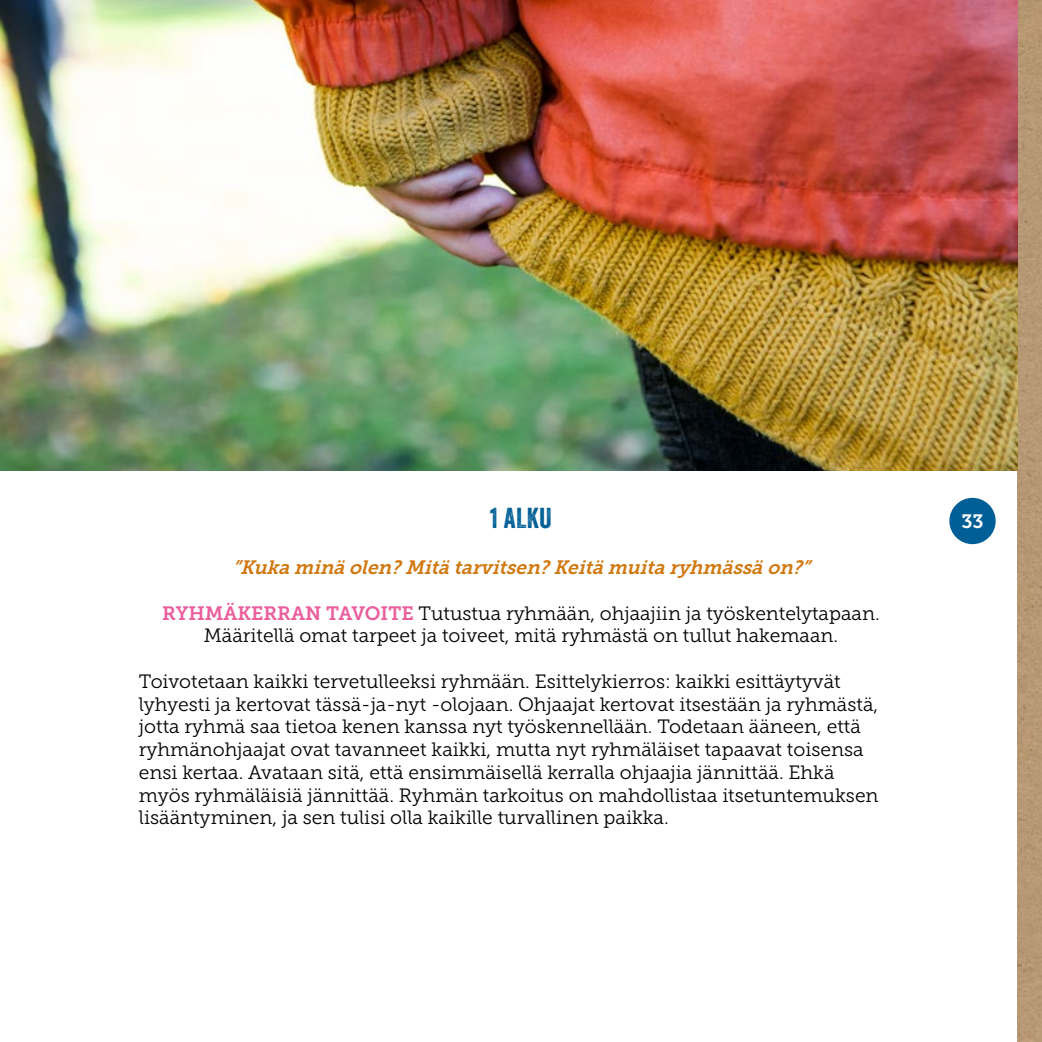
<style>
.page{position:relative;width:1042px;height:1042px;background:#fff}
.page>*{position:absolute;margin:0;border:0;box-sizing:border-box;transform-origin:0 0}
.t1{font:28px "Veneer";color:#005f96}
.t2{font:19.25px/22.8px "Museo Slab 300";color:#000;text-align:center}
.t3{font:italic 19.25px "Museo Slab 700";color:#d17911}
.t4{font:19.25px "Museo Slab 700";color:#fff}
.s1{font-family:"Museo Slab 700";color:#eb5e9d}
</style>
<div class="page">
<div style="left:949px;top:498px;width:46px;height:46px;background:#005f96;border-radius:50%"></div>
<div style="left:1017px;top:0;width:25px;height:1042px;background:#b69874"></div>
<img style="left:0;top:0;width:1017px;height:470px">
<h1 class="t1" style="left:490px;top:501px;width:63px">1 ALKU</h1>
<p class="t4" style="left:961px;top:511px;width:24px">33</p>
<p class="t3" style="left:232px;top:556px;width:584px">”Kukaminäolen?Mitätarvitsen?Keitämuitaryhmässäon?”</p>
<p class="t2" style="left:162px;top:601px;width:719px"><span class="s1">RYHMÄKERRAN TAVOITE</span> Tutustua ryhmään, ohjaajiin ja työskentelytapaan.<br>Määritellä omat tarpeet ja toiveet, mitä ryhmästä on tullut hakemaan.</p>
<p class="t2" style="left:139px;top:670px;width:741px;text-align:left">Toivotetaan kaikki tervetulleeksi ryhmään. Esittelykierros: kaikki esittäytyvät lyhyesti ja kertovat tässä-ja-nyt -olojaan. Ohjaajat kertovat itsestään ja ryhmästä, jotta ryhmä saa tietoa kenen kanssa nyt työskennellään. Todetaan ääneen, että ryhmänohjaajat ovat tavanneet kaikki, mutta nyt ryhmäläiset tapaavat toisensa ensi kertaa. Avataan sitä, että ensimmäisellä kerralla ohjaajia jännittää. Ehkä myös ryhmäläisiä jännittää. Ryhmän tarkoitus on mahdollistaa itsetuntemuksen lisääntyminen, ja sen tulisi olla kaikille turvallinen paikka.</p>
</div>
